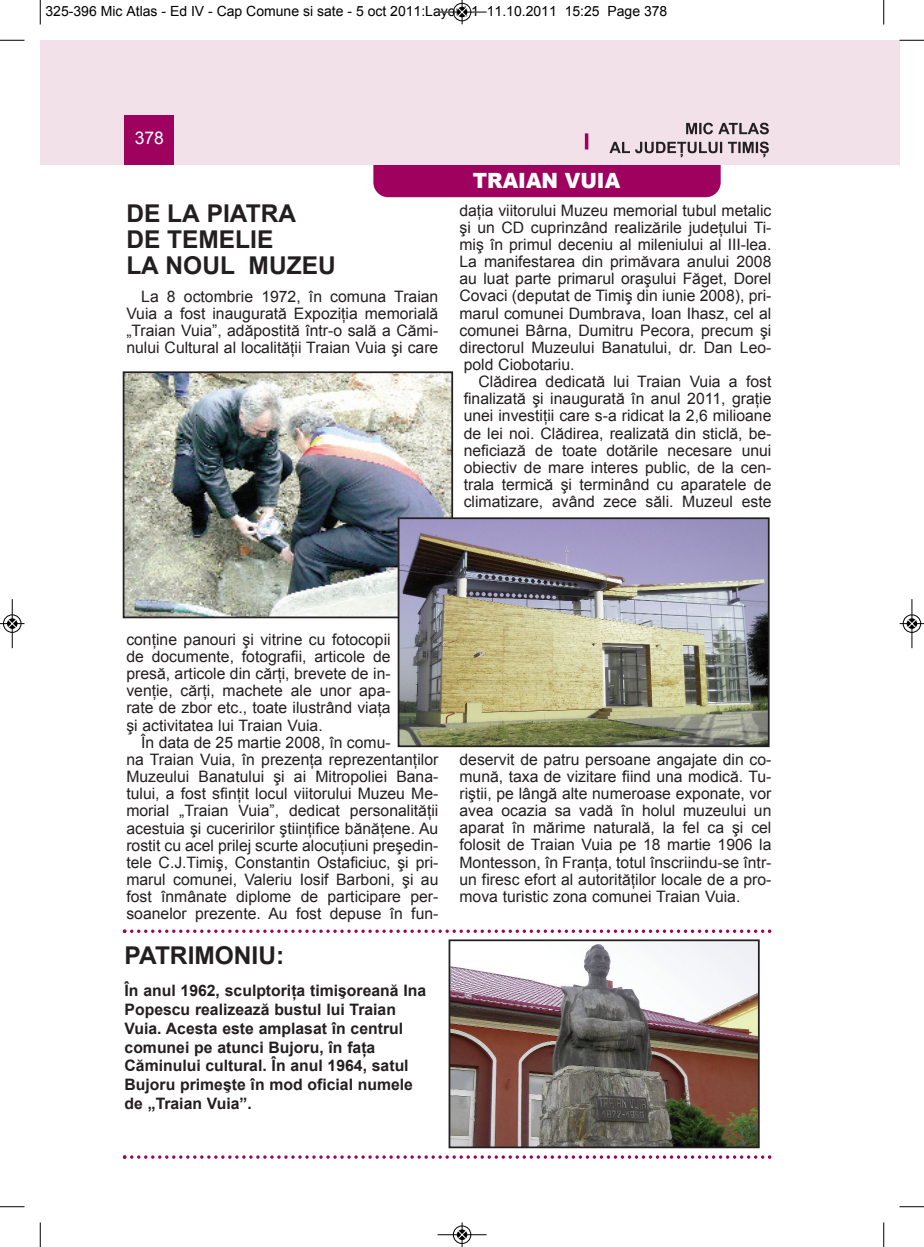
<style>
.page{position:relative;width:924px;height:1247px;background:#fff}
.page>*{position:absolute;margin:0;border:0;box-sizing:border-box;transform-origin:0 0}
.t1{font:700 24.5px/26.2px "Arial";color:#231f20}
.t2{font:900 21px "Arial";color:#fff;scale:.95 1}
.t3{font:17.5px "Arial";color:#fff}
.t4{font:15.75px/17.2px "Arial";color:#231f20;text-align:justify}
.t5{font:700 15.75px/18.9px "Arial";color:#231f20}
.t6{font:14px "Arial";color:#000}
</style>
<div class="page">
<div style="left:884px;top:40px;width:15px;height:124px;background:#f3e1e9"></div>
<div style="left:373px;top:134px;width:348px;height:63px;background:#9e015e;border-radius:15px"></div>
<div style="left:40px;top:40px;width:844px;height:124px;background:#f3e1e9"></div>
<div style="left:125px;top:115px;width:49px;height:49px;background:#9e015e"></div>
<hr style="left:585px;top:133px;width:3px;height:16px;background:#9e015e">
<svg style="left:686px;top:123px;width:83px;height:11px"></svg>
<svg style="left:609px;top:142px;width:160px;height:15px"></svg>
<img style="left:126px;top:374px;width:324px;height:241px">
<div style="left:123px;top:371px;width:330px;height:247px;border:2px solid #231f20"></div>
<svg style="left:123px;top:929px;width:648px;height:3px"></svg>
<svg style="left:123px;top:1155px;width:648px;height:3px"></svg>
<img style="left:401px;top:520px;width:365px;height:224px">
<div style="left:398px;top:517px;width:371px;height:230px;border:2px solid #231f20"></div>
<img style="left:451px;top:942px;width:306px;height:203px">
<div style="left:448px;top:939px;width:312px;height:209px;border:2px solid #231f20"></div>
<svg style="left:40px;top:0;width:1px;height:24px"></svg>
<svg style="left:0;top:40px;width:24px;height:1px"></svg>
<svg style="left:883px;top:0;width:1px;height:24px"></svg>
<svg style="left:899px;top:40px;width:25px;height:1px"></svg>
<svg style="left:40px;top:1222px;width:1px;height:24px"></svg>
<svg style="left:0;top:1206px;width:24px;height:1px"></svg>
<svg style="left:883px;top:1222px;width:1px;height:24px"></svg>
<svg style="left:899px;top:1206px;width:25px;height:1px"></svg>
<hr style="left:438px;top:12px;width:48px;height:1px;background:#000">
<div style="left:453px;top:3px;width:18px;height:18px;border:1px solid #000;border-radius:50%"></div>
<svg style="left:458px;top:0;width:8px;height:24px"></svg>
<hr style="left:438px;top:1234px;width:48px;height:1px;background:#000">
<div style="left:453px;top:1225px;width:18px;height:18px;border:1px solid #000;border-radius:50%"></div>
<svg style="left:458px;top:1222px;width:8px;height:24px"></svg>
<div style="left:3px;top:614px;width:19px;height:19px;border:1px solid #fff;border-radius:50%"></div>
<hr style="left:12px;top:599px;width:1px;height:49px;background:#000">
<div style="left:3px;top:614px;width:18px;height:18px;border:1px solid #000;border-radius:50%"></div>
<svg style="left:0;top:619px;width:24px;height:9px"></svg>
<div style="left:902px;top:614px;width:19px;height:19px;border:1px solid #fff;border-radius:50%"></div>
<hr style="left:911px;top:599px;width:1px;height:49px;background:#000">
<div style="left:903px;top:614px;width:18px;height:18px;border:1px solid #000;border-radius:50%"></div>
<svg style="left:900px;top:619px;width:24px;height:9px"></svg>
<p class="t6" style="left:46px;top:3px;width:623px">325-396 Mic Atlas - Ed IV - Cap Comune si sate - 5 oct 2011:Layout 1 11.10.2011 15:25 Page 378</p>
<p class="t3" style="left:135px;top:128px;width:31px">378</p>
<h1 class="t1" style="left:126px;top:200px;width:211px">DE La PIaTRa<br>DE TEMELIE<br>La NOUL MUZEU</h1>
<p class="t4" style="left:126px;top:287px;width:313px;text-indent:15px">La 8 octombrie 1972, în comuna Traian Vuia a fost inaugurată Expoziţia memorială „Traian Vuia”, adăpostită într-o sală a Cămi&shy;nului Cultural al localităţii Traian Vuia şi care</p>
<h2 class="t2" style="left:473px;top:165px;width:157px">TRAIAN VUIA</h2>
<p class="t4" style="left:459px;top:201px;width:313px">daţia viitorului Muzeu memorial tubul metalic şi un CD cuprinzând realizările judeţului Ti&shy;miş în primul deceniu al mileniului al III-lea.<br>La manifestarea din primăvara anului 2008 au luat parte primarul oraşului Făget, Dorel Covaci (deputat de Timiş din iunie 2008), pri&shy;marul comunei Dumbrava, Ioan Ihasz, cel al comunei Bârna, Dumitru Pecora, precum şi directorul Muzeului Banatului, dr. Dan Leo&shy;pold Ciobotariu.</p>
<p class="t4" style="left:464px;top:373px;width:309px;text-indent:15px">Clădirea dedicată lui Traian Vuia a fost finalizată şi inaugurată în anul 2011, graţie unei investiţii care s-a ridicat la 2,6 milioane de lei noi. Clădirea, realizată din sticlă, be&shy;neficiază de toate dotările necesare unui obiectiv de mare interes public, de la cen&shy;trala termică şi terminând cu aparatele de climatizare, având zece săli. Muzeul este</p>
<p class="t4" style="left:126px;top:630px;width:266px">conţine panouri şi vitrine cu fotocopii de documente, fotografii, articole de presă, articole din cărţi, brevete de in&shy;venţie, cărţi, machete ale unor apa&shy;rate de zbor etc., toate ilustrând viaţa şi activitatea lui Traian Vuia.</p>
<p class="t4" style="left:126px;top:733px;width:314px;text-align:left;text-indent:15px">În data de 25 martie 2008, în comu-<br>na Traian Vuia, în prezenţa reprezentanţilor Muzeului Banatului şi ai Mitropoliei Bana&shy;tului, a fost sfinţit locul viitorului Muzeu Me&shy;morial „Traian Vuia”, dedicat personalităţii acestuia şi cuceririlor ştiinţifice bănăţene. Au rostit cu acel prilej scurte alocuţiuni preşedin&shy;tele C.J.Timiş, Constantin Ostaficiuc, şi pri&shy;marul comunei, Valeriu Iosif Barboni, şi au fost înmânate diplome de participare per&shy;soanelor prezente. Au fost depuse în fun-</p>
<h1 class="t1" style="left:125px;top:941px;width:161px">PaTRIMONIU:</h1>
<p class="t5" style="left:125px;top:980px;width:303px">În anul 1962, sculptoriţa timişoreană Ina Popescu realizează bustul lui Traian Vuia. acesta este amplasat în centrul comunei pe atunci Bujoru, în faţa Căminului cultural. În anul 1964, satul Bujoru primeşte în mod oficial numele de „Traian Vuia”.</p>
<p class="t4" style="left:459px;top:750px;width:313px">deservit de patru persoane angajate din co&shy;mună, taxa de vizitare fiind una modică. Tu&shy;riştii, pe lângă alte numeroase exponate, vor avea ocazia sa vadă în holul muzeului un aparat în mărime naturală, la fel ca şi cel folosit de Traian Vuia pe 18 martie 1906 la Montesson, în Franţa, totul înscriindu-se într&shy;un firesc efort al autorităţilor locale de a pro&shy;mova turistic zona comunei Traian Vuia.</p>
</div>
